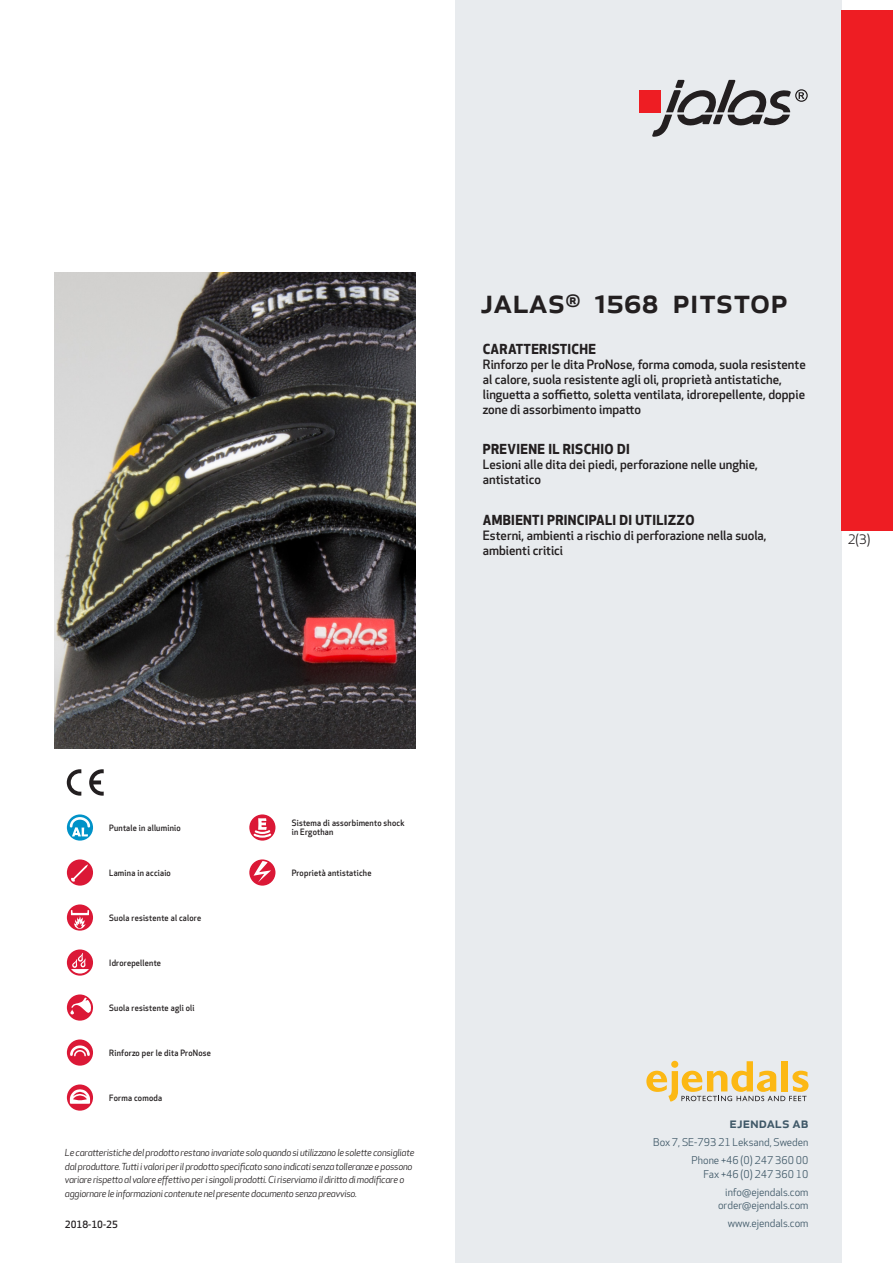
<style>
.page{position:relative;width:893px;height:1263px;background:#fff}
.page>*{position:absolute;margin:0;border:0;box-sizing:border-box;transform-origin:0 0}
.prodname{font:500 34.5px "Apex New";color:#231f20}
.t1{font:500 15px "Apex New";color:#405968}
.Funktion_body{font:700 13.5px "Apex New";letter-spacing:.025em;color:#231f20}
.t2{font:12.75px "Apex New";color:#231f20}
.Funktion_body-2{font:500 12.6px/15px "Apex New";color:#231f20}
.t3{font:10.5px/18px "Apex New";color:#405968;text-align:right}
.Sidfot_datum{font:500 9.75px "Apex New";color:#231f20}
.t4{font:italic 9.45px/13.5px "Apex New";letter-spacing:-.025em;color:#231f20}
.Artikel{font:500 8.55px/9px "Apex New";letter-spacing:.025em;color:#231f20;scale:.95 1}
</style>
<div class="page">
<div style="left:455px;top:0;width:387px;height:1263px;background:#e8ebee"></div>
<svg style="left:646px;top:1061px;width:162px;height:40px"></svg>
<div style="left:842px;top:11px;width:51px;height:520px;background:#ee1d23"></div>
<div style="left:639px;top:90px;width:22px;height:22px;background:#ee1d23"></div>
<svg style="left:652px;top:80px;width:156px;height:57px"></svg>
<svg style="left:67px;top:814px;width:26px;height:27px"></svg>
<svg style="left:70px;top:817px;width:20px;height:19px"></svg>
<div style="left:67px;top:859px;width:26px;height:27px;background:#db1836;border-radius:50%"></div>
<svg style="left:71px;top:864px;width:17px;height:18px"></svg>
<svg style="left:67px;top:904px;width:26px;height:27px"></svg>
<svg style="left:71px;top:910px;width:18px;height:19px"></svg>
<svg style="left:67px;top:949px;width:26px;height:27px"></svg>
<svg style="left:71px;top:953px;width:18px;height:20px"></svg>
<svg style="left:67px;top:994px;width:26px;height:27px"></svg>
<svg style="left:70px;top:997px;width:21px;height:17px"></svg>
<div style="left:67px;top:1039px;width:26px;height:27px;background:#db1836;border-radius:50%"></div>
<svg style="left:70px;top:1045px;width:20px;height:11px"></svg>
<svg style="left:67px;top:1084px;width:26px;height:27px"></svg>
<svg style="left:70px;top:1089px;width:20px;height:15px"></svg>
<svg style="left:249px;top:814px;width:26px;height:27px"></svg>
<svg style="left:252px;top:818px;width:21px;height:21px"></svg>
<svg style="left:249px;top:859px;width:26px;height:27px"></svg>
<svg style="left:254px;top:861px;width:17px;height:21px"></svg>
<svg style="left:89px;top:769px;width:15px;height:27px"></svg>
<svg style="left:67px;top:769px;width:14px;height:27px"></svg>
<img style="left:54px;top:272px;width:361px;height:476px">
<p class="prodname" style="left:480px;top:277px;width:305px">JALAS<sup>®</sup> 1568 Pitstop</p>
<p class="Funktion_body" style="left:483px;top:339px;width:115px">CARATTERISTICHE</p>
<p class="Funktion_body-2" style="left:483px;top:356px;width:324px">Rinforzo per le dita ProNose, forma comoda, suola resistente al calore, suola resistente agli oli, proprietà antistatiche, linguetta a soffietto, soletta ventilata, idrorepellente, doppie zone di assorbimento impatto</p>
<p class="Funktion_body" style="left:483px;top:440px;width:149px">PREVIENE IL RISCHIO DI</p>
<p class="Funktion_body-2" style="left:483px;top:457px;width:277px">Lesioni alle dita dei piedi, perforazione nelle unghie, antistatico</p>
<p class="Funktion_body" style="left:483px;top:510px;width:213px">AMBIENTI PRINCIPALI DI UTILIZZO</p>
<p class="Funktion_body-2" style="left:483px;top:528px;width:285px">Esterni, ambienti a rischio di perforazione nella suola, ambienti critici</p>
<p class="t2" style="left:848px;top:531px;width:24px">2(3)</p>
<p class="Artikel" style="left:109px;top:823px;width:77px">Puntale in alluminio</p>
<p class="Artikel" style="left:109px;top:868px;width:66px">Lamina in acciaio</p>
<p class="Artikel" style="left:109px;top:913px;width:98px">Suola resistente al calore</p>
<p class="Artikel" style="left:109px;top:958px;width:56px">Idrorepellente</p>
<p class="Artikel" style="left:109px;top:1003px;width:91px">Suola resistente agli oli</p>
<p class="Artikel" style="left:109px;top:1048px;width:108px">Rinforzo per le dita ProNose</p>
<p class="Artikel" style="left:109px;top:1093px;width:57px">Forma comoda</p>
<p class="Artikel" style="left:292px;top:819px;width:120px">Sistema di assorbimento shock in Ergothan</p>
<p class="Artikel" style="left:292px;top:868px;width:85px">Proprietà antistatiche</p>
<p class="t4" style="left:65px;top:1146px;width:351px">Le caratteristiche del prodotto restano invariate solo quando si utilizzano le solette consigliate dal produttore. Tutti i valori per il prodotto specificato sono indicati senza tolleranze e possono variare rispetto al valore effettivo per i singoli prodotti. Ci riserviamo il diritto di modificare o aggiornare le informazioni contenute nel presente documento senza preavviso.</p>
<p class="Sidfot_datum" style="left:65px;top:1218px;width:54px">2018-10-25</p>
<h2 class="t1" style="left:729px;top:1113px;width:80px">ejendals ab</h2>
<p class="t3" style="left:653px;top:1133px;width:157px">Box 7, SE-793 21 Leksand, Sweden<br>Phone +46 (0) 247 360 00</p>
<p class="t3" style="left:703px;top:1165px;width:107px">Fax +46 (0) 247 360 10 info@ejendals.com</p>
<p class="t3" style="left:718px;top:1196px;width:92px">order@ejendals.com</p>
<p class="t3" style="left:728px;top:1215px;width:82px">www.ejendals.com</p>
</div>
